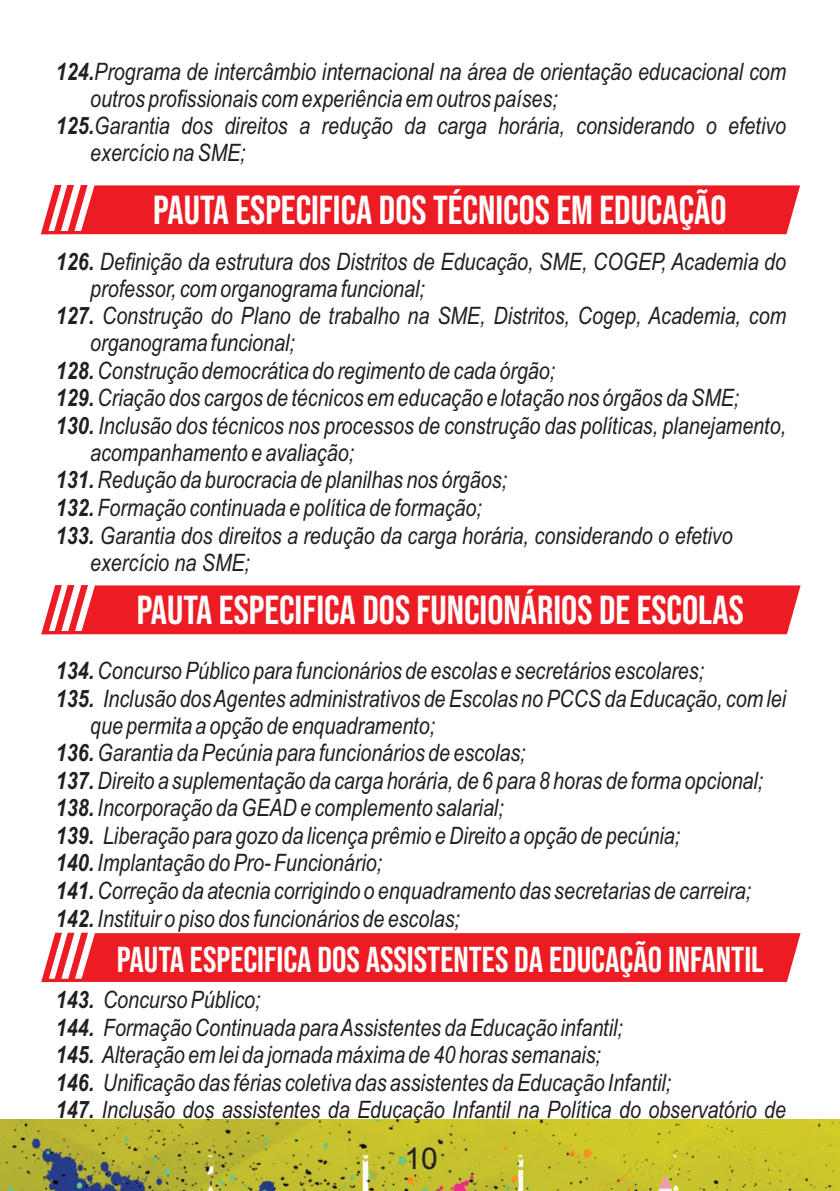
<style>
.page{position:relative;width:840px;height:1191px;background:#fff}
.page>*{position:absolute;margin:0;border:0;box-sizing:border-box;transform-origin:0 0}
.t1{font:40.4px "Bebas Neue";color:#fff}
.t2{font:36px "Bebas Neue";color:#fff}
.t3{font:30px "Arial";color:#231f20}
.t4{font:italic 24px/27.6px "Arial Narrow";color:#231f20}
.s1{font-weight:700}
</style>
<div class="page">
<img style="left:0;top:1119px;width:839px;height:72px">
<div style="left:41px;top:185px;width:758px;height:49px;background:#ed1c24"></div>
<div style="left:41px;top:585px;width:759px;height:49px;background:#ed1c24"></div>
<svg style="left:41px;top:932px;width:759px;height:50px;background:#ee2a32"></svg>
<p class="t4" style="left:56px;top:60px;width:731px"><span class="s1">124.</span>Programa de intercâmbio internacional na área de orientação educacional com</p>
<p class="t4" style="left:90px;top:87px;width:469px">outros profissionais com experiência em outros países;</p>
<p class="t4" style="left:56px;top:114px;width:731px"><span class="s1">125.</span>Garantia dos direitos a redução da carga horária, considerando o efetivo</p>
<p class="t4" style="left:90px;top:141px;width:157px">exercício na SME;</p>
<h1 class="t1" style="left:153px;top:193px;width:574px">PAUTA ESPECIFICA DOS TÉCNICOS EM EDUCAÇÃO</h1>
<p class="t4" style="left:56px;top:250px;width:731px"><span class="s1">126.</span> Definição da estrutura dos Distritos de Educação, SME, COGEP, Academia do</p>
<p class="t4" style="left:90px;top:277px;width:336px">professor, com organograma funcional;</p>
<p class="t4" style="left:56px;top:304px;width:731px"><span class="s1">127.</span> Construção do Plano de trabalho na SME, Distritos, Cogep, Academia, com</p>
<p class="t4" style="left:90px;top:331px;width:206px">organograma funcional;</p>
<p class="t4" style="left:56px;top:359px;width:500px"><span class="s1">128.</span> Construção democrática do regimento de cada órgão;</p>
<p class="t4" style="left:56px;top:386px;width:684px"><span class="s1">129.</span> Criação dos cargos de técnicos em educação e lotação nos órgãos da SME;</p>
<p class="t4" style="left:56px;top:414px;width:731px"><span class="s1">130.</span> Inclusão dos técnicos nos processos de construção das políticas, planejamento,</p>
<p class="t4" style="left:90px;top:441px;width:265px">acompanhamento e avaliação;</p>
<p class="t4" style="left:56px;top:468px;width:452px"><span class="s1">131.</span> Redução da burocracia de planilhas nos órgãos;</p>
<p class="t4" style="left:56px;top:496px;width:427px"><span class="s1">132.</span> Formação continuada e política de formação;</p>
<p class="t4" style="left:56px;top:523px;width:678px"><span class="s1">133.</span> Garantia dos direitos a redução da carga horária, considerando o efetivo</p>
<p class="t4" style="left:90px;top:550px;width:161px">exercício na SME;</p>
<h1 class="t1" style="left:137px;top:593px;width:608px">PAUTA ESPECIFICA DOS FUNCIONÁRIOS DE ESCOLAS</h1>
<p class="t4" style="left:56px;top:659px;width:649px"><span class="s1">134.</span>Concurso Público para funcionários de escolas e secretários escolares;</p>
<p class="t4" style="left:56px;top:686px;width:731px"><span class="s1">135.</span> Inclusão dos Agentes administrativos de Escolas no PCCS da Educação, com lei</p>
<p class="t4" style="left:90px;top:713px;width:346px">que permita a opção de enquadramento;</p>
<p class="t4" style="left:56px;top:741px;width:471px"><span class="s1">136.</span>Garantia da Pecúnia para funcionários de escolas;</p>
<p class="t4" style="left:56px;top:768px;width:708px"><span class="s1">137.</span>Direito a suplementação da carga horária, de 6 para 8 horas de forma opcional;</p>
<p class="t4" style="left:56px;top:796px;width:449px"><span class="s1">138.</span> Incorporação da GEAD e complemento salarial;</p>
<p class="t4" style="left:56px;top:824px;width:625px"><span class="s1">139.</span> Liberação para gozo da licença prêmio e Direito a opção de pecúnia;</p>
<p class="t4" style="left:56px;top:851px;width:328px"><span class="s1">140.</span> Implantação do Pro- Funcionário;</p>
<p class="t4" style="left:56px;top:879px;width:696px"><span class="s1">141.</span>Correção da atecnia corrigindo o enquadramento das secretarias de carreira;</p>
<p class="t4" style="left:56px;top:906px;width:405px"><span class="s1">142.</span> Instituir o piso dos funcionários de escolas;</p>
<h2 class="t2" style="left:117px;top:944px;width:648px">PAUTA ESPECIFICA DOS ASSISTENTES DA EDUCAÇÃO INFANTIL</h2>
<p class="t4" style="left:56px;top:988px;width:731px"><span class="s1">143.</span> Concurso Público;<br><span class="s1">144.</span> Formação Continuada para Assistentes da Educação infantil;<br><span class="s1">145.</span> Alteração em lei da jornada máxima de 40 horas semanais;<br><span class="s1">146.</span> Unificação das férias coletiva das assistentes da Educação Infantil;<br><span class="s1">147.</span> Inclusão dos assistentes da Educação Infantil na Política do observatório de</p>
<p class="t3" style="left:404px;top:1147px;width:35px">10</p>
</div>
